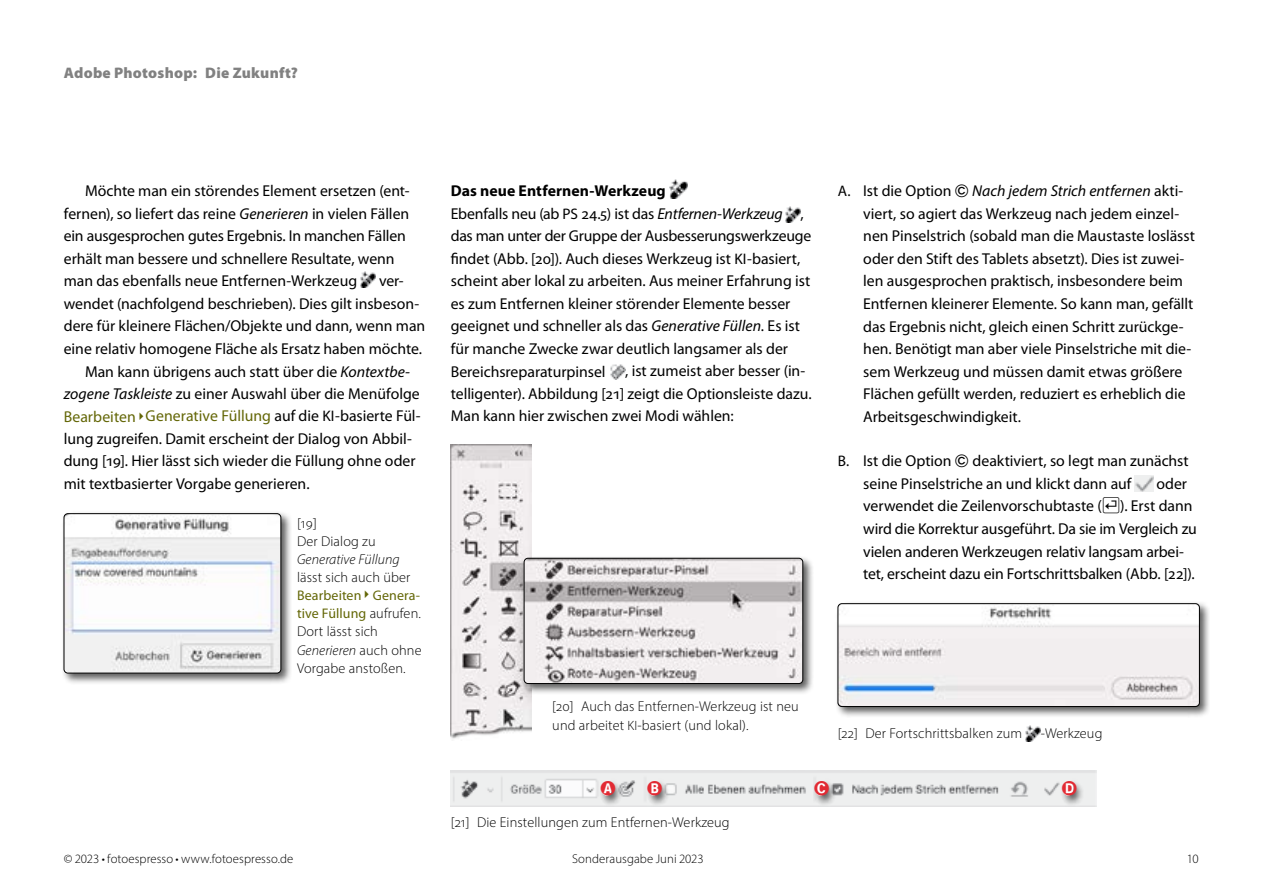
<style>
.page{position:relative;width:1263px;height:893px;background:#fff}
.page>*{position:absolute;margin:0;border:0;box-sizing:border-box;transform-origin:0 0}
.t1{font:16.5px "My Alpha";color:#e22a33}
.t2{font:15.75px/22.5px "Myriad Pro";letter-spacing:-.005em;color:#000}
.t3{font:15.75px "Myriad Pro";color:#636606}
.t4{font:900 15.3px "Myriad Pro";letter-spacing:.015em;color:#818181}
.t5{font:300 14.25px/18.8px "Myriad Pro";letter-spacing:.01em;color:#000}
.t6{font:italic 300 14.25px "Myriad Pro";letter-spacing:.005em;color:#000}
.t7{font:13.95px/18px "Myriad Pro";letter-spacing:.01em;color:#636606}
.t8{font:300 12.75px "Myriad Pro";letter-spacing:.01em;color:#000}
.s1{font-style:italic}
.s2{font-family:"My Sym 2";font-size:12px}
.s3{color:#000}
.s4{font-size:15.3px;color:#000}
.s5{font-weight:300;font-size:14.25px;color:#000}
.s6{font-weight:700}
.s7{font-size:15.3px}
.s8{font-family:"My Alpha";font-size:14.85px}
.s9{font-family:"My Sym 2";font-size:15px}
.s10{font-size:13.5px}
</style>
<div class="page">
<img style="left:360px;top:272px;width:16px;height:16px">
<div style="left:61px;top:510px;width:231px;height:174px;background:#000;opacity:.65"></div>
<img style="left:64px;top:514px;width:217px;height:159px">
<div style="left:64px;top:513px;width:217px;height:160px;border:1px solid #000;border-radius:4px"></div>
<img style="left:1135px;top:475px;width:18px;height:16px">
<div style="left:835px;top:600px;width:375px;height:117px;background:#000;opacity:.65"></div>
<img style="left:838px;top:604px;width:361px;height:102px">
<div style="left:838px;top:603px;width:361px;height:104px;border:1px solid #000;border-radius:4px"></div>
<img style="left:1025px;top:725px;width:16px;height:16px">
<img style="left:669px;top:179px;width:18px;height:20px">
<img style="left:785px;top:206px;width:16px;height:16px">
<img style="left:610px;top:364px;width:15px;height:16px">
<img style="left:451px;top:445px;width:80px;height:294px">
<div style="left:521px;top:555px;width:292px;height:139px;background:#000;opacity:.65"></div>
<img style="left:524px;top:558px;width:279px;height:125px">
<div style="left:524px;top:558px;width:279px;height:126px;border:1px solid #000;border-radius:4px"></div>
<img style="left:451px;top:770px;width:645px;height:37px">
<div style="left:645px;top:779px;width:25px;height:28px;background:#000;opacity:.65"></div>
<div style="left:648px;top:782px;width:11px;height:14px;background:#fff;border-radius:50%"></div>
<div style="left:598px;top:779px;width:26px;height:28px;background:#000;opacity:.65"></div>
<div style="left:601px;top:782px;width:11px;height:14px;background:#fff;border-radius:50%"></div>
<div style="left:812px;top:779px;width:25px;height:28px;background:#000;opacity:.65"></div>
<div style="left:815px;top:782px;width:11px;height:14px;background:#fff;border-radius:50%"></div>
<div style="left:1059px;top:779px;width:26px;height:28px;background:#000;opacity:.65"></div>
<div style="left:1062px;top:782px;width:11px;height:14px;background:#fff;border-radius:50%"></div>
<p class="t4" style="left:64px;top:62px;width:236px">Adobe Photoshop: Die Zukunft?</p>
<p class="t2" style="left:64px;top:180px;width:347px;text-indent:21px">Möchte man ein störendes Element ersetzen (ent&shy;fernen), so liefert das reine <span class="s1">Generieren</span> in vielen Fällen ein ausgesprochen gutes Ergebnis. In manchen Fällen erhält man bessere und schnellere Resultate, wenn man das ebenfalls neue Entfernen-Werkzeug</p>
<p class="t2" style="left:379px;top:270px;width:26px">ver-</p>
<p class="t2" style="left:64px;top:293px;width:357px">wendet (nachfolgend beschrieben). Dies gilt insbeson-</p>
<p class="t2" style="left:64px;top:315px;width:363px">dere für kleinere Flächen/Objekte und dann, wenn man</p>
<p class="t2" style="left:64px;top:338px;width:360px">eine relativ homogene Fläche als Ersatz haben möchte.</p>
<p class="t2" style="left:85px;top:360px;width:327px">Man kann übrigens auch statt über die <span class="s1">Kontextbe-</span></p>
<p class="t2" style="left:64px;top:383px;width:357px"><span class="s1">zogene Taskleiste</span> zu einer Auswahl über die Menüfolge</p>
<p class="t3" style="left:64px;top:408px;width:358px">Bearbeiten<span class="s2">r</span>Generative Füllung <span class="s3">auf die</span> <span class="s4">KI</span><span class="s3">-basierte Fül-</span></p>
<p class="t2" style="left:64px;top:428px;width:349px">lung zugreifen. Damit erscheint der Dialog von Abbil-</p>
<p class="t2" style="left:64px;top:450px;width:353px">dung [19]. Hier lässt sich wieder die Füllung ohne oder</p>
<p class="t2" style="left:64px;top:473px;width:247px">mit textbasierter Vorgabe generieren.</p>
<p class="t5" style="left:297px;top:514px;width:80px;line-height:18px">[19]<br>Der Dialog zu</p>
<p class="t6" style="left:297px;top:550px;width:104px">Generative Füllung</p>
<p class="t5" style="left:297px;top:567px;width:115px">lässt sich auch über</p>
<p class="t7" style="left:297px;top:586px;width:125px">Bearbeiten<span class="s2">r</span>Genera&shy;tive Füllung <span class="s5">aufrufen.</span></p>
<p class="t5" style="left:297px;top:621px;width:126px">Dort lässt sich<br><span class="s1">Generieren</span> auch ohne<br>Vorgabe anstoßen.</p>
<p class="t2" style="left:451px;top:180px;width:362px"><span class="s6">Das neue Entfernen-Werkzeug<br></span>Ebenfalls neu (ab <span class="s7">PS</span> 24.5) ist das <span class="s1">Entfernen-Werkzeug</span> , das man unter der Gruppe der Ausbesserungswerkzeuge findet (Abb. [20]). Auch dieses Werkzeug ist <span class="s7">KI</span>-basiert, scheint aber lokal zu arbeiten. Aus meiner Erfahrung ist es zum Entfernen kleiner störender Elemente besser geeignet und schneller als das <span class="s1">Generative Füllen</span>. Es ist für manche Zwecke zwar deutlich langsamer als der Bereichsreparaturpinsel , ist zumeist aber besser (in&shy;telligenter). Abbildung [21] zeigt die Optionsleiste dazu.<br>Man kann hier zwischen zwei Modi wählen:</p>
<p class="t2" style="left:863px;top:180px;width:333px;text-indent:-26px"><span class="s7">A.</span> Ist die Option <span class="s8">C</span> <span class="s1">Nach jedem Strich entfernen</span> akti&shy;viert, so agiert das Werkzeug nach jedem einzel&shy;nen Pinselstrich (sobald man die Maustaste loslässt oder den Stift des Tablets absetzt). Dies ist zuwei&shy;len ausgesprochen praktisch, insbesondere beim Entfernen kleinerer Elemente. So kann man, gefällt das Ergebnis nicht, gleich einen Schritt zurückge&shy;hen. Benötigt man aber viele Pinselstriche mit die&shy;sem Werkzeug und müssen damit etwas größere Flächen gefüllt werden, reduziert es erheblich die Arbeitsgeschwindigkeit.</p>
<p class="t2" style="left:863px;top:450px;width:327px;text-indent:-26px"><span class="s7">B.</span> Ist die Option <span class="s8">C</span> deaktiviert, so legt man zunächst seine Pinselstriche an und klickt dann auf</p>
<p class="t2" style="left:863px;top:473px;width:335px;text-indent:293px">oder verwendet die Zeilenvorschubtaste (<span class="s9">V</span>). Erst dann wird die Korrektur ausgeführt. Da sie im Vergleich zu vielen anderen Werkzeugen relativ langsam arbei&shy;tet, erscheint dazu ein Fortschrittsbalken (Abb. [22]).</p>
<p class="t5" style="left:552px;top:696px;width:248px">[20] Auch das Entfernen-Werkzeug ist neu und arbeitet <span class="s10">KI</span>-basiert (und lokal).</p>
<p class="t5" style="left:838px;top:723px;width:186px">[22] Der Fortschrittsbalken zum</p>
<p class="t5" style="left:1041px;top:723px;width:63px">-Werkzeug</p>
<p class="t1" style="left:600px;top:779px;width:18px">a</p>
<p class="t1" style="left:647px;top:779px;width:18px">b</p>
<p class="t1" style="left:813px;top:779px;width:18px">c</p>
<p class="t1" style="left:1061px;top:779px;width:18px">d</p>
<p class="t5" style="left:451px;top:812px;width:280px">[21] Die Einstellungen zum Entfernen-Werkzeug</p>
<p class="t8" style="left:64px;top:851px;width:231px">© 2023 • fotoespresso • www.fotoespresso.de</p>
<p class="t8" style="left:572px;top:851px;width:133px">Sonderausgabe Juni 2023</p>
<p class="t8" style="left:1187px;top:851px;width:13px">10</p>
</div>
